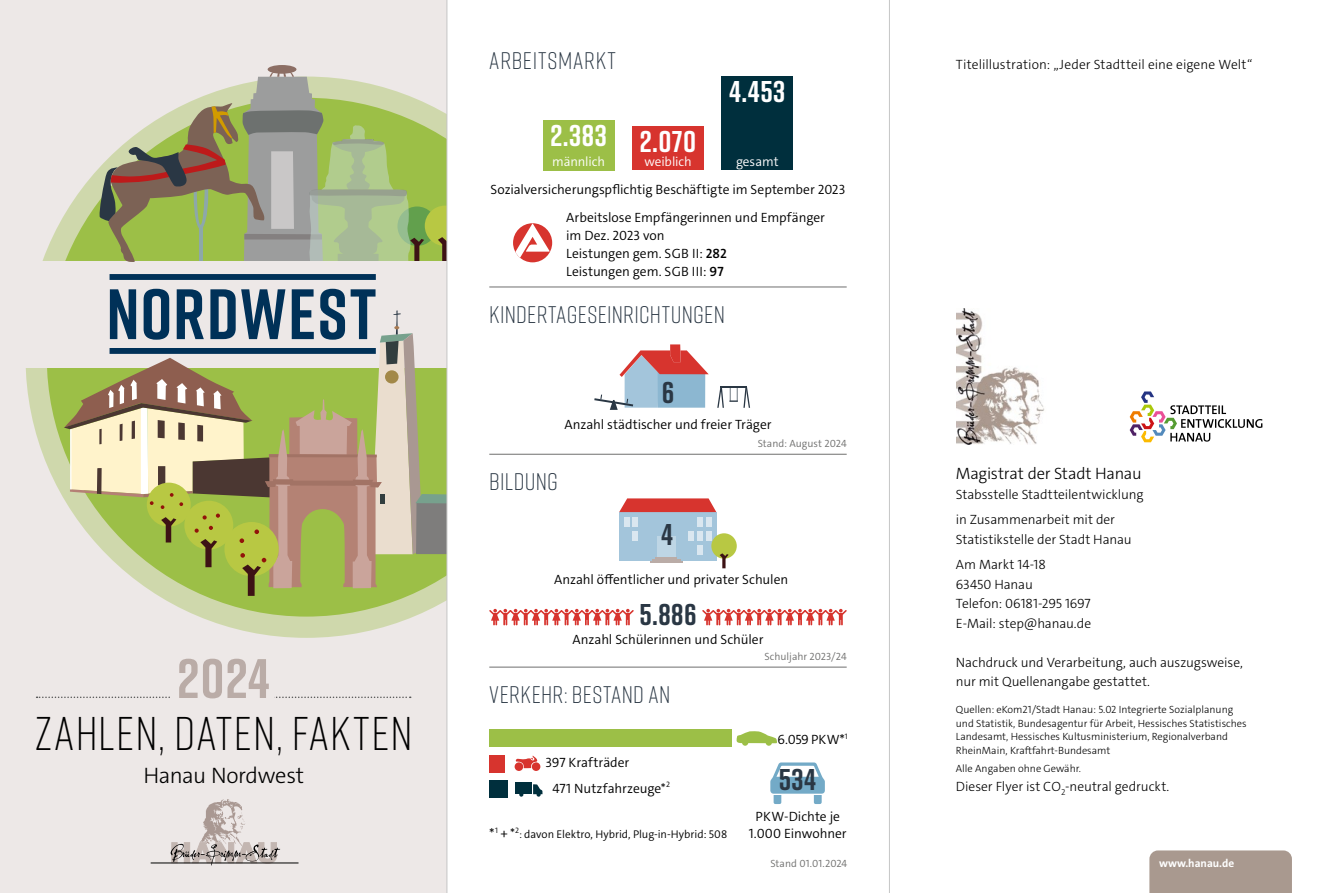
<style>
.page{position:relative;width:1336px;height:893px;background:#fff}
.page>*{position:absolute;margin:0;border:0;box-sizing:border-box;transform-origin:0 0}
.t1{font:700 71.1px "Rift";letter-spacing:.025em;color:#003158}
.t2{font:700 55.5px "Rift";color:#baaca7}
.t3{font:300 47.25px "Rift";letter-spacing:.025em;color:#000}
.t4{font:700 30px "Rift";letter-spacing:.02em;color:#fff}
.t5{font:700 30px "Rift";letter-spacing:.02em;color:#2a3744}
.t6{font:300 24px "Rift";letter-spacing:.015em;color:#2a3744}
.t7{font:300 24px "Rift";letter-spacing:.035em;color:#2a3744}
.t8{font:300 22.5px "The Sans";letter-spacing:-.015em;color:#000}
.t9{font:300 16.5px "The Sans";letter-spacing:-.015em;color:#000}
.t10{font:300 13.5px/18px "The Sans";letter-spacing:-.005em;color:#000}
.t11{font:300 13.5px/19.5px "The Sans";letter-spacing:-.005em;color:#000}
.t12{font:300 13.2px "The Sans";letter-spacing:-.005em;color:#fff}
.t13{font:300 11.25px "The Sans";color:#000}
.t14{font:700 11.25px "The Sans";color:#fff}
.t15{font:300 10.5px/13.5px "The Sans";color:#000}
.t16{font:300 10.5px "The Sans";color:#6f6f6e}
.s1{font-weight:600}
.s2{font-size:15px}
.s3{font-size:13.5px}
.s4{font-size:10.5px}
</style>
<div class="page">
<div style="left:0;top:0;width:446px;height:893px;background:#ede8e7"></div>
<div style="left:26px;top:77px;width:561px;height:561px;background:#cfd8ac;border-radius:50%"></div>
<div style="left:47px;top:98px;width:519px;height:519px;background:#9cbf47;border-radius:50%"></div>
<div style="left:26px;top:261px;width:420px;height:107px;background:#ede8e7"></div>
<div style="left:109px;top:274px;width:267px;height:6px;background:#003158"></div>
<img style="left:200px;top:799px;width:45px;height:43px">
<hr style="left:151px;top:863px;width:147px;height:1px;background:#000">
<svg style="left:170px;top:842px;width:110px;height:23px"></svg>
<div style="left:397px;top:206px;width:39px;height:40px;background:#62a04d;border-radius:50%"></div>
<div style="left:424px;top:206px;width:41px;height:40px;background:#b8c843;border-radius:50%"></div>
<svg style="left:438px;top:237px;width:8px;height:24px"></svg>
<div style="left:267px;top:65px;width:29px;height:9px;background:#8c6e64;border-radius:50%"></div>
<svg style="left:98px;top:72px;width:326px;height:190px"></svg>
<svg style="left:64px;top:310px;width:382px;height:286px"></svg>
<svg style="left:37px;top:696px;width:373px;height:2px"></svg>
<div style="left:171px;top:684px;width:102px;height:22px;background:#ede8e7"></div>
<div style="left:446px;top:0;width:211px;height:893px;background:#fff"></div>
<div style="left:543px;top:120px;width:71px;height:50px;background:#9cbf47"></div>
<div style="left:632px;top:127px;width:71px;height:43px;background:#d7342e"></div>
<div style="left:721px;top:77px;width:72px;height:93px;background:#002f3d"></div>
<svg style="left:717px;top:386px;width:33px;height:22px"></svg>
<svg style="left:594px;top:344px;width:114px;height:66px"></svg>
<hr style="left:489px;top:287px;width:357px;height:1px;background:#6f6f6e">
<hr style="left:489px;top:454px;width:357px;height:1px;background:#6f6f6e">
<hr style="left:489px;top:667px;width:357px;height:1px;background:#6f6f6e">
<svg style="left:489px;top:609px;width:144px;height:16px"></svg>
<svg style="left:702px;top:609px;width:144px;height:16px"></svg>
<div style="left:619px;top:512px;width:97px;height:48px;background:#a3c5db"></div>
<svg style="left:619px;top:498px;width:97px;height:14px"></svg>
<div style="left:697px;top:517px;width:5px;height:9px;background:#dae7f0"></div>
<div style="left:706px;top:517px;width:5px;height:9px;background:#dae7f0"></div>
<div style="left:688px;top:531px;width:6px;height:9px;background:#dae7f0"></div>
<div style="left:697px;top:531px;width:5px;height:9px;background:#dae7f0"></div>
<div style="left:706px;top:531px;width:5px;height:9px;background:#dae7f0"></div>
<div style="left:697px;top:545px;width:5px;height:10px;background:#dae7f0"></div>
<div style="left:624px;top:517px;width:5px;height:9px;background:#dae7f0"></div>
<div style="left:632px;top:517px;width:5px;height:9px;background:#dae7f0"></div>
<div style="left:632px;top:531px;width:5px;height:9px;background:#dae7f0"></div>
<div style="left:657px;top:537px;width:18px;height:20px;background:#bed6e5"></div>
<hr style="left:655px;top:557px;width:22px;height:2px;background:#baaca7">
<hr style="left:652px;top:559px;width:28px;height:2px;background:#baaca7">
<hr style="left:650px;top:561px;width:32px;height:2px;background:#baaca7">
<div style="left:711px;top:533px;width:25px;height:26px;background:#b8c843;border-radius:50%"></div>
<svg style="left:719px;top:553px;width:9px;height:15px"></svg>
<div style="left:489px;top:730px;width:242px;height:17px;background:#9cbf47"></div>
<div style="left:489px;top:755px;width:16px;height:17px;background:#d7342e"></div>
<div style="left:489px;top:780px;width:19px;height:17px;background:#002f3d"></div>
<svg style="left:736px;top:731px;width:41px;height:12px"></svg>
<div style="left:741px;top:739px;width:7px;height:7px;background:#9cbf47;border-radius:50%"></div>
<div style="left:765px;top:739px;width:6px;height:7px;background:#9cbf47;border-radius:50%"></div>
<svg style="left:533px;top:784px;width:9px;height:13px"></svg>
<div style="left:514px;top:782px;width:17px;height:12px;background:#002f3d"></div>
<svg style="left:515px;top:756px;width:22px;height:12px"></svg>
<div style="left:514px;top:762px;width:9px;height:9px;background:#d7342e;border-radius:50%"></div>
<div style="left:531px;top:762px;width:9px;height:9px;background:#d7342e;border-radius:50%"></div>
<div style="left:513px;top:223px;width:39px;height:39px;background:#d7342e;border-radius:50%"></div>
<svg style="left:515px;top:224px;width:34px;height:34px"></svg>
<svg style="left:770px;top:762px;width:54px;height:42px"></svg>
<div style="left:1149px;top:850px;width:142px;height:43px;background:#a9998f"></div>
<svg style="left:1129px;top:391px;width:133px;height:51px"></svg>
<img style="left:956px;top:308px;width:89px;height:136px">
<hr style="left:889px;top:0;width:1px;height:893px;background:#c5c6c6">
<hr style="left:446px;top:0;width:1px;height:893px;background:#c5c6c6">
<h1 class="t1" style="left:106px;top:263px;width:271px">NORDWEST</h1>
<h2 class="t2" style="left:177px;top:639px;width:93px">2024</h2>
<h3 class="t3" style="left:35px;top:701px;width:379px">ZAHLEN, DATEN, FAKTEN</h3>
<h3 class="t8" style="left:143px;top:761px;width:162px">Hanau Nordwest</h3>
<h3 class="t7" style="left:489px;top:44px;width:128px">ARBEITSMARKT</h3>
<h3 class="t4" style="left:550px;top:114px;width:58px">2.383</h3>
<p class="t12" style="left:552px;top:153px;width:55px">männlich</p>
<h3 class="t4" style="left:639px;top:120px;width:58px">2.070</h3>
<h3 class="t4" style="left:729px;top:70px;width:57px">4.453</h3>
<p class="t12" style="left:644px;top:153px;width:49px">weiblich</p>
<p class="t12" style="left:736px;top:153px;width:44px">gesamt</p>
<p class="t10" style="left:490px;top:180px;width:356px">Sozialversicherungspflichtig Beschäftigte im September 2023</p>
<p class="t10" style="left:566px;top:209px;width:260px">Arbeitslose Empfängerinnen und Empfänger im Dez. 2023 von<br>Leistungen gem. SGB II: <span class="s1">282<br></span>Leistungen gem. SGB III: <span class="s1">97</span></p>
<h3 class="t6" style="left:489px;top:298px;width:237px">KINDERTAGESEINRICHTUNGEN</h3>
<h3 class="t5" style="left:661px;top:371px;width:14px">6</h3>
<p class="t10" style="left:564px;top:416px;width:209px">Anzahl städtischer und freier Träger</p>
<h3 class="t6" style="left:489px;top:465px;width:70px">BILDUNG</h3>
<h3 class="t5" style="left:661px;top:513px;width:13px">4</h3>
<p class="t16" style="left:757px;top:437px;width:90px">Stand: August 2024</p>
<p class="t10" style="left:554px;top:570px;width:236px">Anzahl öffentlicher und privater Schulen</p>
<h3 class="t5" style="left:639px;top:593px;width:59px">5.886</h3>
<p class="t10" style="left:572px;top:631px;width:192px">Anzahl Schülerinnen und Schüler</p>
<h3 class="t6" style="left:489px;top:678px;width:183px">VERKEHR: BESTAND AN</h3>
<p class="t10" style="left:545px;top:754px;width:85px">397 Krafträder</p>
<p class="t10" style="left:552px;top:779px;width:119px">471 Nutzfahrzeuge*<sup>2</sup></p>
<p class="t13" style="left:489px;top:827px;width:239px"><span class="s2">*</span><sup>1</sup> <span class="s3">+ *</span><sup>2</sup><span class="s4">:</span> davon Elektro, Hybrid, Plug-in-Hybrid: 508</p>
<p class="t16" style="left:764px;top:649px;width:84px">Schuljahr 2023/24</p>
<p class="t10" style="left:777px;top:730px;width:72px">6.059 PKW<span class="s2">*</span><sup>1</sup></p>
<h3 class="t5" style="left:778px;top:758px;width:39px">534</h3>
<p class="t10" style="left:748px;top:808px;width:99px;line-height:16.5px;text-align:center">PKW-Dichte je<br>1.000 Einwohner</p>
<p class="t16" style="left:770px;top:856px;width:78px">Stand 01.01.2024</p>
<p class="t11" style="left:955px;top:55px;width:298px">Titelillustration: „Jeder Stadtteil eine eigene Welt“</p>
<p class="t9" style="left:955px;top:463px;width:187px">Magistrat der Stadt Hanau</p>
<p class="t11" style="left:955px;top:481px;width:189px;line-height:25.5px">Stabsstelle Stadtteilentwicklung in Zusammenarbeit mit der</p>
<p class="t11" style="left:955px;top:526px;width:177px;line-height:25.5px">Statistikstelle der Stadt Hanau<br>Am Markt 14-18</p>
<p class="t11" style="left:955px;top:574px;width:137px">63450 Hanau<br>Telefon: 06181-295 1697<br>E-Mail: step@hanau.de</p>
<p class="t11" style="left:955px;top:652px;width:288px">Nachdruck und Verarbeitung, auch auszugsweise, nur mit Quellenangabe gestattet.</p>
<p class="t15" style="left:955px;top:703px;width:292px">Quellen: eKom21/Stadt Hanau: 5.02 Integrierte Sozialplanung und Statistik, Bundesagentur für Arbeit, Hessisches Statistisches Landesamt, Hessisches Kultusministerium, Regionalverband RheinMain, Kraftfahrt-Bundesamt</p>
<p class="t15" style="left:955px;top:761px;width:126px">Alle Angaben ohne Gewähr.</p>
<p class="t11" style="left:955px;top:777px;width:215px">Dieser Flyer ist CO<sub>2</sub>-neutral gedruckt.</p>
<p class="t14" style="left:1158px;top:856px;width:77px">www.hanau.de</p>
</div>
